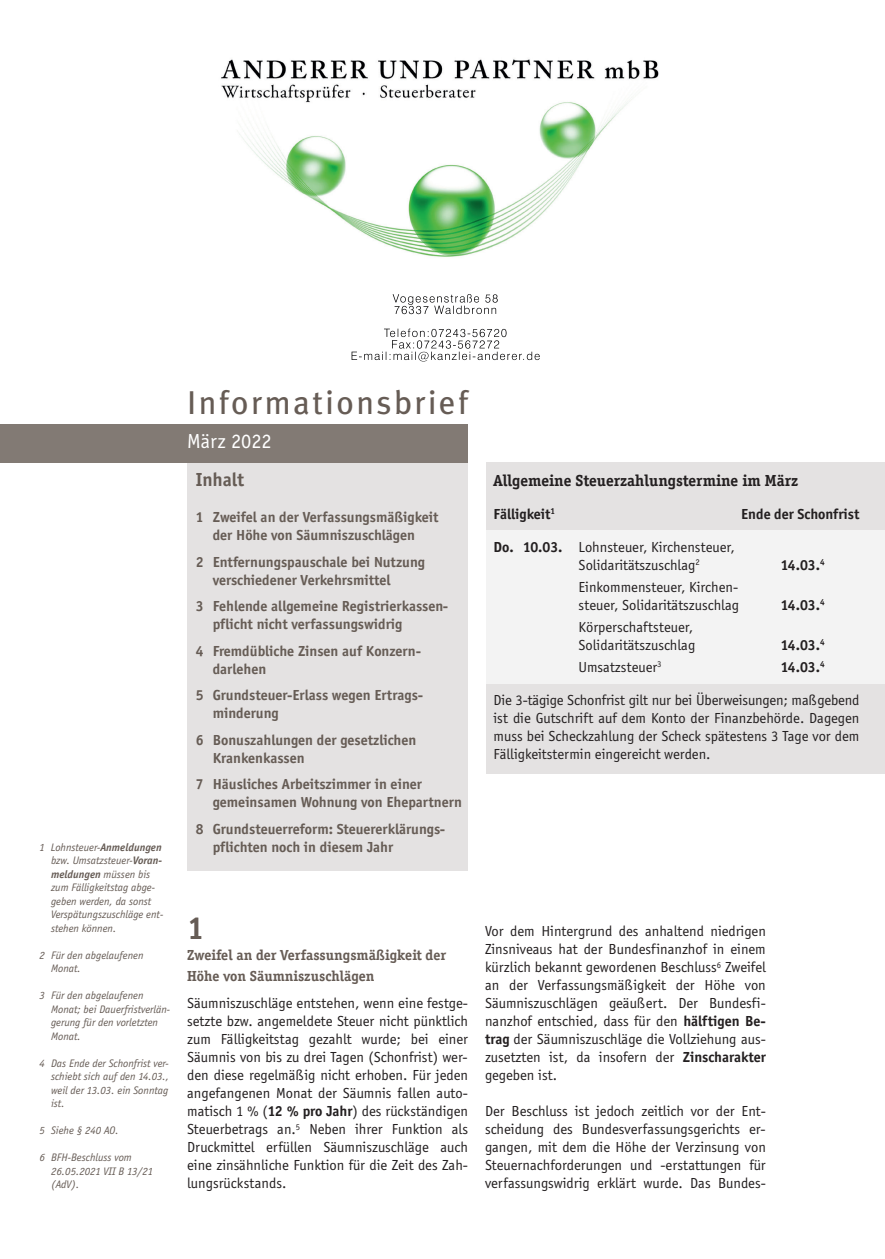
<style>
.page{position:relative;width:885px;height:1259px;background:#fff}
.page>*{position:absolute;margin:0;border:0;box-sizing:border-box;transform-origin:0 0}
.t1{font:33px "Meta Plus";letter-spacing:.075em;color:#665c55}
.t2{font:700 33px "Officina Serif";color:#665c55}
.t3{font:21px "Officina Sans";color:#fff}
.t4{font:700 19.5px "Officina Sans";color:#665c55}
.t5{font:700 16.5px "Officina Serif";color:#231f20}
.t6{font:15px/18px "Officina Sans";color:#231f20;text-align:justify}
.t7{font:700 15px/18px "Officina Sans";color:#665c55}
.t8{font:700 15px/21px "Officina Serif";color:#665c55}
.t9{font:700 15px "Officina Sans";color:#231f20}
.t10{font:italic 11.25px/13.5px "Officina Sans";color:#665c55}
.s1{font-weight:700}
</style>
<div class="page">
<img style="left:221px;top:59px;width:438px;height:303px">
<div style="left:187px;top:462px;width:281px;height:409px;background:#e4e2e2"></div>
<div style="left:0;top:424px;width:468px;height:38px;background:#827a74"></div>
<div style="left:468px;top:462px;width:416px;height:312px;background:#e4e2e2"></div>
<div style="left:485px;top:530px;width:399px;height:154px;background:#f3f3f3"></div>
<div style="left:468px;top:421px;width:17px;height:374px;background:#fff"></div>
<p class="t10" style="left:51px;top:841px;width:114px;text-indent:-12px">1 Lohnsteuer-<span class="s1">Anmeldungen </span>bzw. Umsatzsteuer-<span class="s1">Voran&shy;meldungen</span> müssen bis zum Fälligkeitstag abge&shy;geben werden, da sonst<br>Verspätungszuschläge ent&shy;stehen können.</p>
<p class="t10" style="left:51px;top:949px;width:94px;text-indent:-12px">2 Für den abgelaufenen<br>Monat.</p>
<p class="t10" style="left:51px;top:989px;width:120px;text-indent:-12px">3 Für den abgelaufenen<br>Monat; bei Dauerfristverlän&shy;gerung für den vorletzten<br>Monat.</p>
<p class="t10" style="left:51px;top:1057px;width:119px;text-align:justify;text-indent:-12px">4 Das Ende der Schonfrist ver&shy;schiebt sich auf den 14.03., weil der 13.03. ein Sonntag ist.</p>
<p class="t10" style="left:39px;top:1124px;width:81px">5 Siehe § 240 AO.</p>
<p class="t10" style="left:51px;top:1151px;width:104px;text-indent:-12px">6 BFH-Beschluss vom<br>26.05.2021 VII B 13/21 (AdV).</p>
<h1 class="t1" style="left:187px;top:383px;width:282px">Informationsbrief</h1>
<h2 class="t3" style="left:187px;top:433px;width:86px">März 2022</h2>
<h3 class="t4" style="left:196px;top:472px;width:50px">Inhalt</h3>
<p class="t7" style="left:196px;top:509px;width:244px;text-align:center">1 Zweifel an der Verfassungsmäßigkeit der Höhe von Säumniszuschlägen</p>
<p class="t7" style="left:213px;top:554px;width:214px;text-indent:-17px">2 Entfernungspauschale bei Nutzung verschiedener Verkehrsmittel</p>
<p class="t7" style="left:213px;top:598px;width:237px;text-indent:-17px">3 Fehlende allgemeine Registrierkassen&shy;pflicht nicht verfassungswidrig</p>
<p class="t7" style="left:213px;top:643px;width:210px;text-indent:-17px">4 Fremdübliche Zinsen auf Konzern&shy;darlehen</p>
<p class="t7" style="left:213px;top:687px;width:212px;text-indent:-17px">5 Grundsteuer-Erlass wegen Ertrags&shy;minderung</p>
<p class="t7" style="left:213px;top:732px;width:205px;text-indent:-17px">6 Bonuszahlungen der gesetzlichen<br>Krankenkassen</p>
<p class="t7" style="left:213px;top:776px;width:250px;text-indent:-17px">7 Häusliches Arbeitszimmer in einer gemeinsamen Wohnung von Ehepartnern</p>
<p class="t7" style="left:213px;top:821px;width:234px;text-indent:-17px">8 Grundsteuerreform: Steuererklärungs&shy;pflichten noch in diesem Jahr</p>
<p class="t5" style="left:493px;top:474px;width:306px">Allgemeine Steuerzahlungstermine im März</p>
<p class="t9" style="left:493px;top:508px;width:63px">Fälligkeit<sup>1</sup></p>
<p class="t9" style="left:741px;top:508px;width:120px">Ende der Schonfrist</p>
<p class="t6" style="left:578px;top:539px;width:158px;text-indent:-85px"><span class="s1">Do. 10.03.</span> Lohnsteuer, Kirchensteuer,<br>Solidaritätszuschlag<sup>2</sup></p>
<p class="t9" style="left:780px;top:559px;width:46px">14.03.<sup>4</sup></p>
<p class="t6" style="left:578px;top:579px;width:162px">Einkommensteuer, Kirchen&shy;steuer, Solidaritätszuschlag</p>
<p class="t6" style="left:578px;top:619px;width:118px">Körperschaftsteuer,<br>Solidaritätszuschlag</p>
<p class="t9" style="left:780px;top:599px;width:46px">14.03.<sup>4</sup></p>
<p class="t9" style="left:780px;top:639px;width:46px">14.03.<sup>4</sup></p>
<p class="t6" style="left:493px;top:652px;width:367px;line-height:32.7px;text-indent:287px"><span class="s1">14.03.</span><sup>4<br></sup>Die 3-tägige Schonfrist gilt nur bei Überweisungen; maßgebend</p>
<p class="t6" style="left:493px;top:710px;width:367px">ist die Gutschrift auf dem Konto der Finanzbehörde. Dagegen muss bei Scheckzahlung der Scheck spätestens 3 Tage vor dem Fälligkeitstermin eingereicht werden.</p>
<p class="t6" style="left:578px;top:659px;width:84px">Umsatzsteuer<sup>3</sup></p>
<h1 class="t2" style="left:187px;top:915px;width:19px">1</h1>
<p class="t8" style="left:187px;top:945px;width:260px">Zweifel an der Verfassungsmäßigkeit der<br>Höhe von Säumniszuschlägen</p>
<p class="t6" style="left:187px;top:995px;width:282px">Säumniszuschläge entstehen, wenn eine festge&shy;setzte bzw. angemeldete Steuer nicht pünktlich zum Fälligkeitstag gezahlt wurde; bei einer Säumnis von bis zu drei Tagen (Schonfrist) wer&shy;den diese regelmäßig nicht erhoben. Für jeden angefangenen Monat der Säumnis fallen auto&shy;matisch 1 % (<span class="s1">12 % pro Jahr</span>) des rückständigen Steuerbetrags an.<sup>5</sup> Neben ihrer Funktion als Druckmittel erfüllen Säumniszuschläge auch eine zinsähnliche Funktion für die Zeit des Zah&shy;lungsrückstands.</p>
<p class="t6" style="left:485px;top:923px;width:282px">Vor dem Hintergrund des anhaltend niedrigen Zinsniveaus hat der Bundesfinanzhof in einem kürzlich bekannt gewordenen Beschluss<sup>6</sup> Zweifel an der Verfassungsmäßigkeit der Höhe von Säumniszuschlägen geäußert. Der Bundesfi&shy;nanzhof entschied, dass für den <span class="s1">hälftigen Be&shy;trag</span> der Säumniszuschläge die Vollziehung aus&shy;zusetzten ist, da insofern der <span class="s1">Zinscharakter </span>gegeben ist.</p>
<p class="t6" style="left:485px;top:1103px;width:282px">Der Beschluss ist jedoch zeitlich vor der Ent&shy;scheidung des Bundesverfassungsgerichts er&shy;gangen, mit dem die Höhe der Verzinsung von Steuernachforderungen und -erstattungen für verfassungswidrig erklärt wurde. Das Bundes-</p>
</div>
